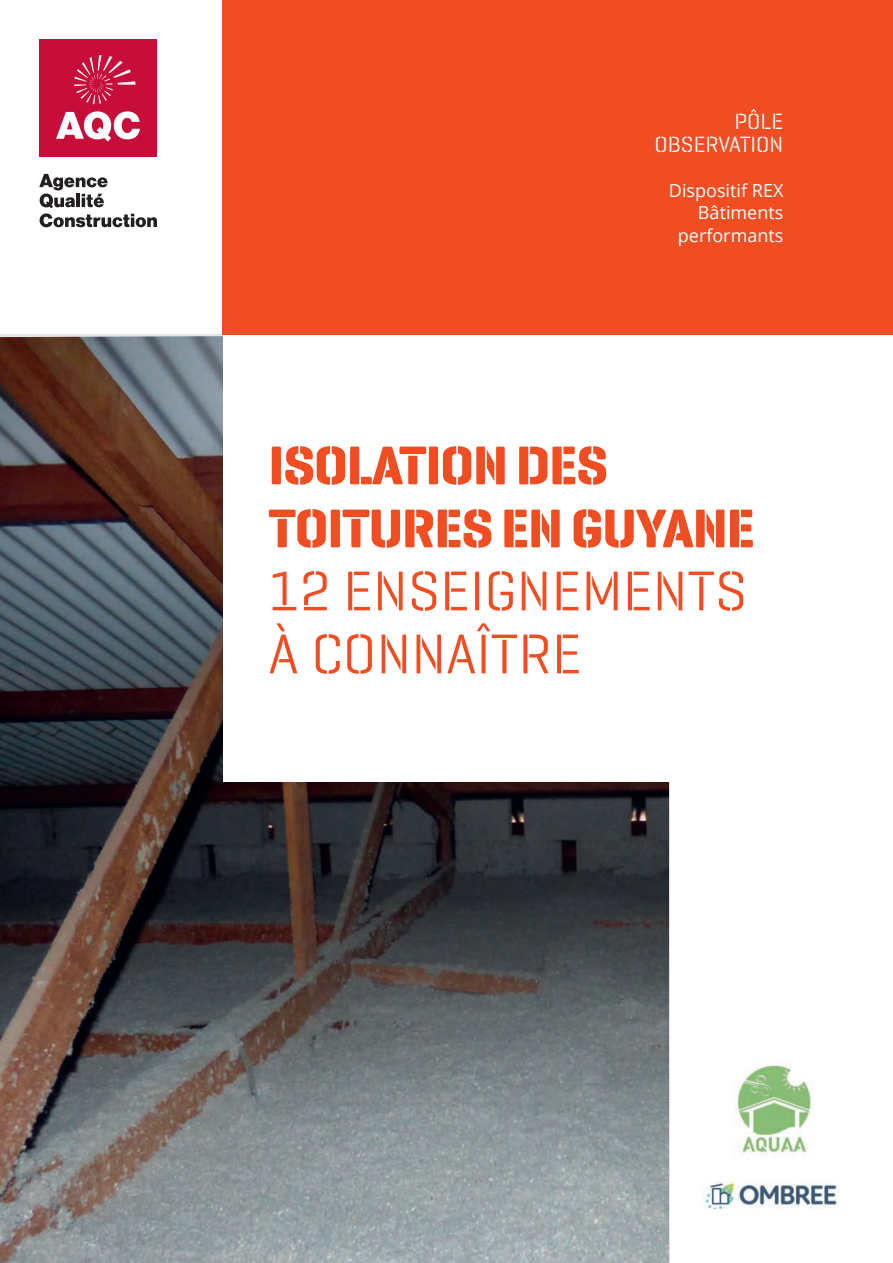
<style>
.page{position:relative;width:893px;height:1263px;background:#fff}
.page>*{position:absolute;margin:0;border:0;box-sizing:border-box;transform-origin:0 0}
.t1{font:57px "Geogrotesque Stencil B";color:#f04d22}
.t2{font:700 55.5px/63px "Geogrotesque Stencil B";letter-spacing:-.02em;color:#f04d22}
.t3{font:22.5px "Geogrotesque Stencil C";color:#fff}
.t4{font:18px/22.5px "Open Sans";color:#fff;text-align:right}
</style>
<div class="page">
<img style="left:0;top:335px;width:669px;height:928px">
<div style="left:223px;top:335px;width:670px;height:446px;background:#fff"></div>
<div style="left:223px;top:0;width:670px;height:335px;background:#f04d22"></div>
<img style="left:704px;top:1181px;width:135px;height:28px">
<img style="left:734px;top:1064px;width:80px;height:92px">
<div style="left:39px;top:39px;width:118px;height:118px;background:#c70d39"></div>
<svg style="left:56px;top:111px;width:84px;height:30px"></svg>
<svg style="left:74px;top:55px;width:62px;height:49px"></svg>
<svg style="left:39px;top:174px;width:118px;height:53px"></svg>
<p class="t3" style="left:734px;top:107px;width:50px">PÔLE</p>
<p class="t3" style="left:655px;top:130px;width:130px">OBSERVATION</p>
<p class="t4" style="left:669px;top:178px;width:116px">Dispositif REX<br>Bâtiments performants</p>
<p class="t2" style="left:268px;top:434px;width:488px">ISOLATION DES<br>TOITURES EN GUYANE</p>
<p class="t1" style="left:268px;top:555px;width:480px">12 ENSEIGNEMENTS</p>
<p class="t1" style="left:268px;top:618px;width:315px">À CONNAÎTRE</p>
</div>
